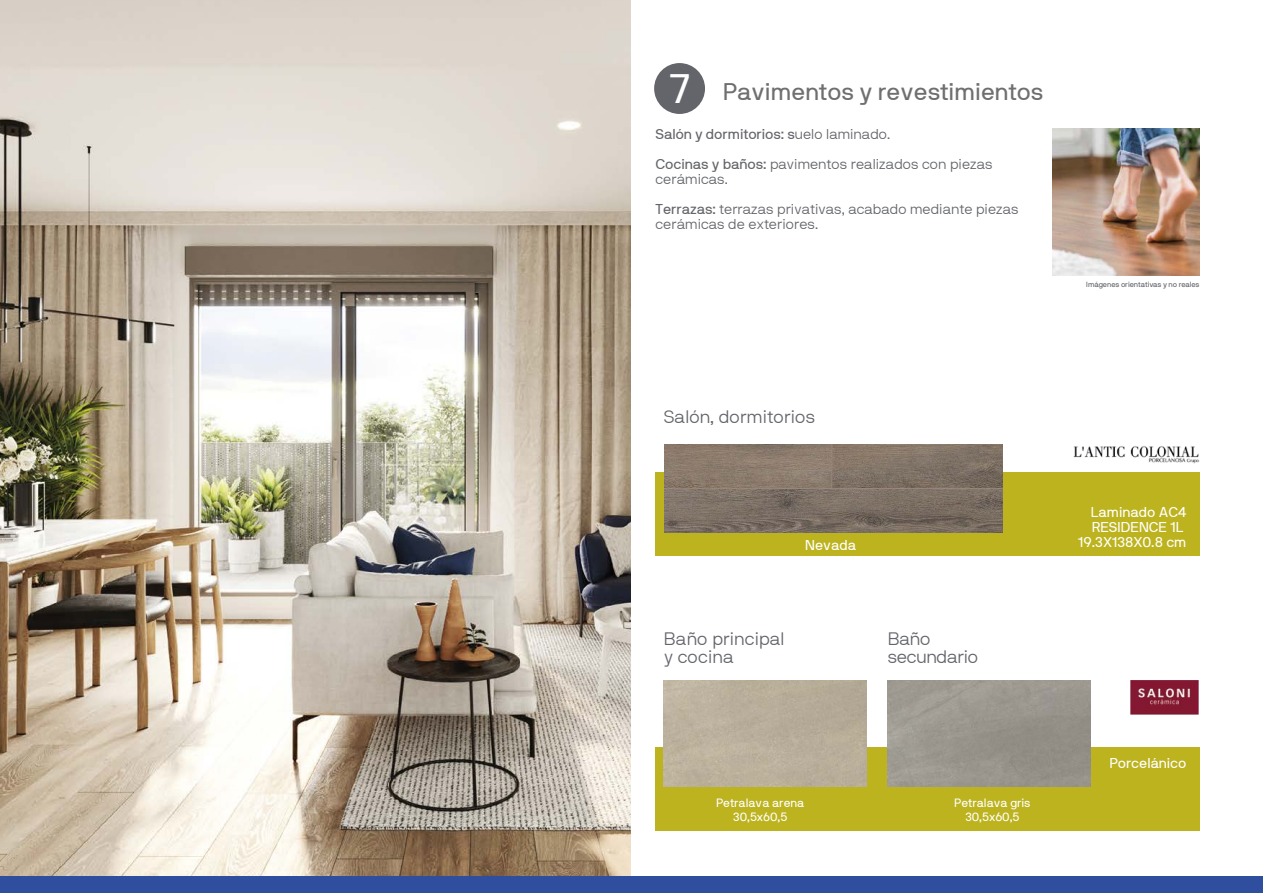
<style>
.page{position:relative;width:1263px;height:893px;background:#fff}
.page>*{position:absolute;margin:0;border:0;box-sizing:border-box;transform-origin:0 0}
.t1{font:24px "NB International Regular Webfont";color:#706f6f}
.t2{font:18px/18px "NB International Light Webfont";color:#63656a}
.t3{font:18px/18px "NB International Light Webfont";letter-spacing:-.02em;color:#63656a}
.t4{font:14.25px/15px "NB International Light Webfont";letter-spacing:-.005em;color:#63656a}
.t5{font:14.25px/15px "NB International Regular Webfont";color:#fff}
.t6{font:14.25px "NB International Regular Webfont";letter-spacing:-.005em;color:#63656a}
.t7{font:12px/13.5px "NB International Regular Webfont";color:#fff;text-align:center}
.t8{font:7.5px "NB International Pro";color:#63656a}
.s1{font-size:41.1px;color:#fff}
.s2{font-family:"NB International Light Webfont"}
.s3{font-family:"NB International Regular Webfont"}
</style>
<div class="page">
<div style="left:655px;top:747px;width:544px;height:83px;background:#bcb31f"></div>
<img style="left:887px;top:680px;width:203px;height:107px">
<img style="left:0;top:0;width:631px;height:877px">
<div style="left:655px;top:473px;width:544px;height:83px;background:#bcb31f"></div>
<img style="left:665px;top:444px;width:338px;height:89px">
<div style="left:654px;top:63px;width:51px;height:51px;background:#63656a;border-radius:50%"></div>
<img style="left:1073px;top:446px;width:127px;height:18px">
<img style="left:1052px;top:128px;width:147px;height:147px">
<div style="left:0;top:877px;width:1263px;height:16px;background:#2f4f9e"></div>
<img style="left:663px;top:680px;width:203px;height:107px">
<img style="left:1130px;top:680px;width:68px;height:34px">
<h1 class="t1" style="left:669px;top:78px;width:375px"><span class="s1">7</span> Pavimentos y revestimientos</h1>
<p class="t6" style="left:656px;top:126px;width:236px">Salón y dormitorios: s<span class="s2">uelo laminado.</span></p>
<p class="t4" style="left:656px;top:157px;width:339px"><span class="s3">Cocinas y baños:</span> pavimentos realizados con piezas cerámicas.</p>
<p class="t4" style="left:656px;top:202px;width:365px"><span class="s3">Terrazas:</span> terrazas privativas, acabado mediante piezas cerámicas de exteriores.</p>
<p class="t2" style="left:664px;top:408px;width:153px">Salón, dormitorios</p>
<p class="t8" style="left:1086px;top:280px;width:115px">Imágenes orientativas y no reales</p>
<p class="t5" style="left:1091px;top:504px;width:97px">Laminado AC4<br>RESIDENCE 1L</p>
<p class="t5" style="left:805px;top:537px;width:53px">Nevada</p>
<p class="t5" style="left:1078px;top:534px;width:110px">19.3X138X0.8 cm</p>
<p class="t2" style="left:664px;top:630px;width:122px">Baño principal y cocina</p>
<p class="t3" style="left:888px;top:630px;width:92px">Baño secundario</p>
<p class="t7" style="left:716px;top:796px;width:90px">Petralava arena<br>30,5x60,5</p>
<p class="t7" style="left:954px;top:796px;width:78px">Petralava gris<br>30,5x60,5</p>
<p class="t5" style="left:1109px;top:755px;width:79px">Porcelánico</p>
</div>
